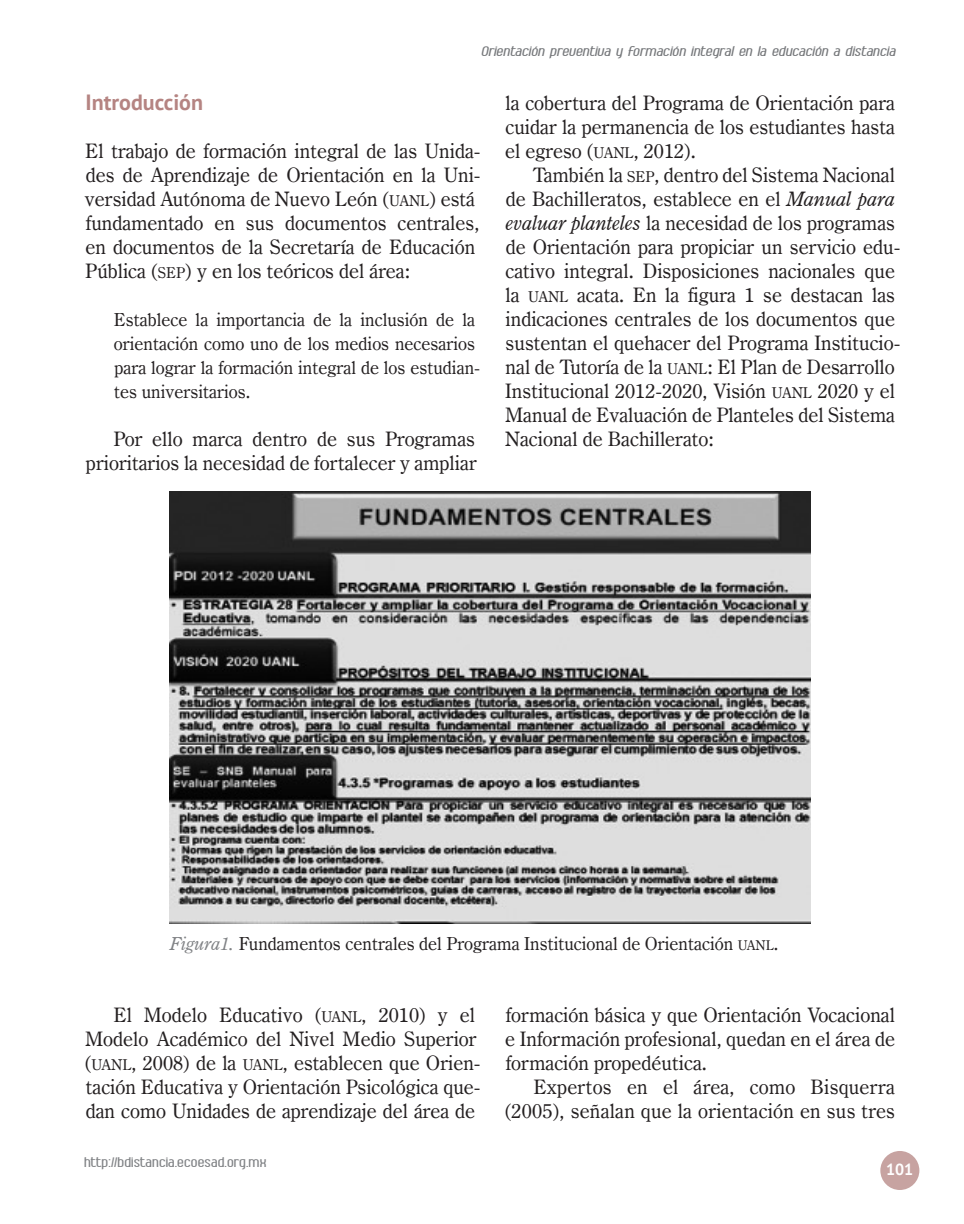
<style>
.page{position:relative;width:964px;height:1224px;background:#fff}
.page>*{position:absolute;margin:0;border:0;box-sizing:border-box;transform-origin:0 0}
.SUBTITULO_1{font:700 22px "PT Sans";color:#b58482}
.TEXTO2{font:20px/24px "Century Oldstyle BT";color:#231f20;text-align:right}
.TEXTO1{font:20px/24px "Century Oldstyle BT";color:#231f20}
.BANDO{font:18px/24px "Century Oldstyle BT";color:#231f20}
.FIGURA_TIT{font:18px "Century Oldstyle BT";color:#231f20}
.t1{font:italic 700 16px "Ambrosia";color:#76787b}
.t2{font:700 16px "Ambrosia";color:#808285}
.t3{font:700 16px "PT Sans";color:#fff}
.s1{font-size:15px}
.s2{font-style:italic}
.s3{font-style:italic;color:#808285}
.s4{font-size:13.6px}
</style>
<div class="page">
<div style="left:880px;top:1151px;width:39px;height:39px;background:#c7a3a1;border-radius:50%"></div>
<img style="left:170px;top:491px;width:641px;height:432px">
<p class="t1" style="left:481px;top:44px;width:416px">Orientación preventiva y formación integral en la educación a distancia</p>
<p class="SUBTITULO_1" style="left:86px;top:88px;width:119px">Introducción</p>
<p class="TEXTO1" style="left:85px;top:139px;width:397px">El trabajo de formación integral de las Unida&shy;des de Aprendizaje de Orientación en la Uni&shy;versidad Autónoma de Nuevo León (<span class="s1">UANL</span>) está fundamentado en sus documentos centrales, en documentos de la Secretaría de Educación Pública (<span class="s1">SEP</span>) y en los teóricos del área:</p>
<p class="BANDO" style="left:114px;top:307px;width:368px">Establece la importancia de la inclusión de la orientación como uno de los medios necesarios para lograr la formación integral de los estudian&shy;tes universitarios.</p>
<p class="TEXTO2" style="left:86px;top:427px;width:392px">Por ello marca dentro de sus Programas prioritarios la necesidad de fortalecer y ampliar</p>
<p class="TEXTO2" style="left:505px;top:91px;width:391px;text-align:justify">la cobertura del Programa de Orientación para cuidar la permanencia de los estudiantes hasta el egreso (<span class="s1">UANL</span>, 2012).</p>
<p class="TEXTO2" style="left:505px;top:163px;width:397px;text-align:left;text-indent:27px">También la <span class="s1">SEP</span>, dentro del Sistema Nacional de Bachilleratos, establece en el <span class="s2">Manual para evaluar planteles</span> la necesidad de los programas de Orientación para propiciar un servicio edu&shy;cativo integral. Disposiciones nacionales que la <span class="s1">UANL</span> acata. En la figura 1 se destacan las indicaciones centrales de los documentos que sustentan el quehacer del Programa Institucio&shy;nal de Tutoría de la <span class="s1">UANL</span>: El Plan de Desarrollo Institucional 2012-2020, Visión <span class="s1">UANL</span> 2020 y el Manual de Evaluación de Planteles del Sistema Nacional de Bachillerato:</p>
<p class="FIGURA_TIT" style="left:171px;top:933px;width:609px"><span class="s3">Figura1.</span> Fundamentos centrales del Programa Institucional de Orientación <span class="s4">UANL</span>.</p>
<p class="TEXTO2" style="left:85px;top:1003px;width:397px;text-align:left;text-indent:29px">El Modelo Educativo (<span class="s1">UANL</span>, 2010) y el Modelo Académico del Nivel Medio Superior (<span class="s1">UANL</span>, 2008) de la <span class="s1">UANL</span>, establecen que Orien&shy;tación Educativa y Orientación Psicológica que&shy;dan como Unidades de aprendizaje del área de</p>
<p class="TEXTO2" style="left:505px;top:1003px;width:391px;text-align:justify">formación básica y que Orientación Vocacional e Información profesional, quedan en el área de formación propedéutica.</p>
<p class="TEXTO2" style="left:505px;top:1075px;width:392px">Expertos en el área, como Bisquerra (2005), señalan que la orientación en sus tres</p>
<p class="t2" style="left:85px;top:1155px;width:184px">http://bdistancia.ecoesad.org.mx</p>
<p class="t3" style="left:886px;top:1159px;width:29px">101</p>
</div>
